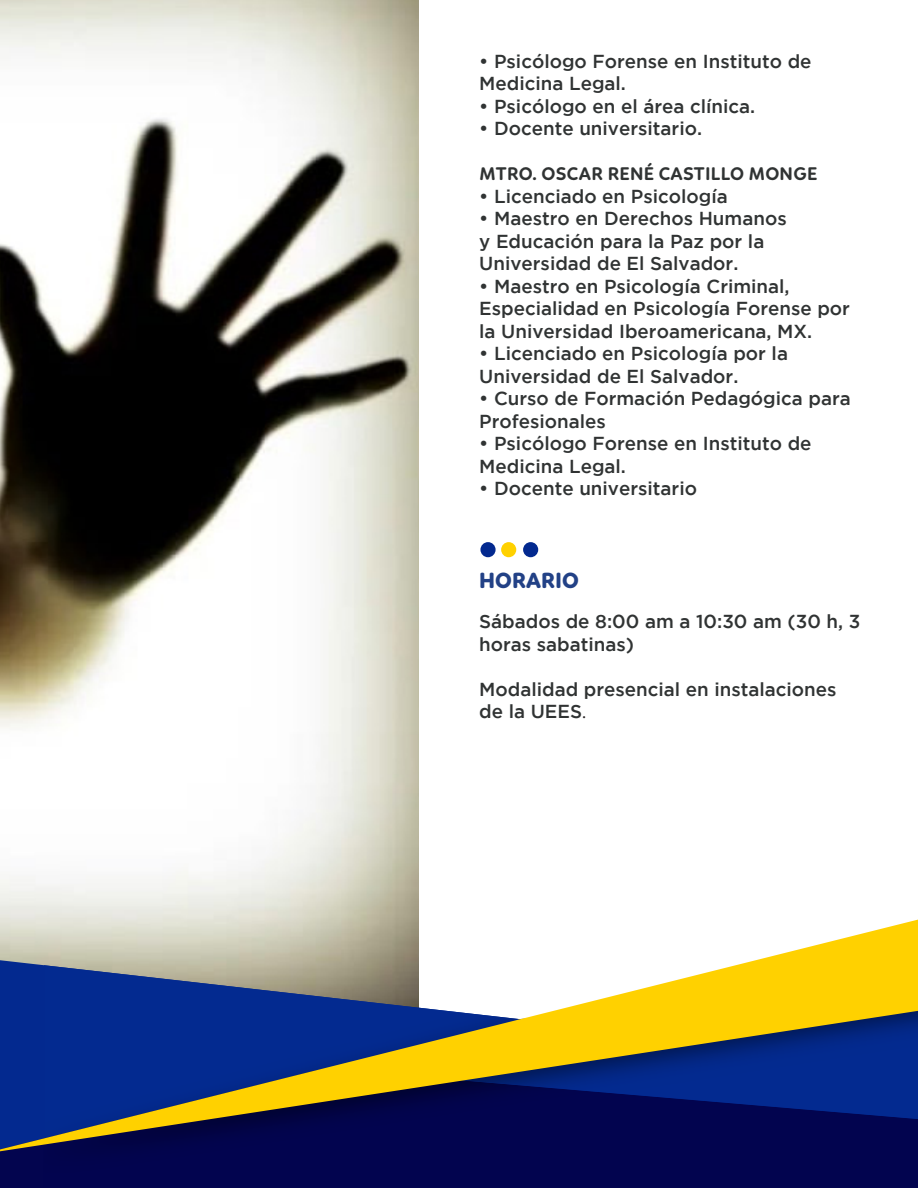
<style>
.page{position:relative;width:918px;height:1188px;background:#fff}
.page>*{position:absolute;margin:0;border:0;box-sizing:border-box;transform-origin:0 0}
.t1{font:800 22.5px "Linotte";color:#224186}
.t2{font:500 18.75px/22.5px "Gotham";color:#303333}
.t3{font:700 18.75px "Linotte";letter-spacing:.015em;color:#303333}
.s1{font-family:"Minion Pro";font-weight:400;font-size:18px;color:#231f20}
</style>
<div class="page">
<img style="left:0;top:0;width:418px;height:920px">
<div style="left:480px;top:542px;width:16px;height:15px;background:#03298f;border-radius:50%"></div>
<div style="left:523px;top:542px;width:15px;height:15px;background:#03298f;border-radius:50%"></div>
<div style="left:501px;top:542px;width:15px;height:15px;background:#ffd100;border-radius:50%"></div>
<div style="left:44px;top:1151px;width:51px;height:36px;background:#02044e"></div>
<div style="left:300px;top:1151px;width:305px;height:36px;background:#02044f"></div>
<div style="left:95px;top:1151px;width:205px;height:36px;background:#02044f"></div>
<div style="left:605px;top:1151px;width:313px;height:36px;background:#02044f"></div>
<svg style="left:0;top:920px;width:918px;height:231px;background:#6f7376"></svg>
<p class="t2" style="left:479px;top:49px;width:334px">• Psicólogo Forense en Instituto de<br>Medicina Legal.</p>
<p class="t2" style="left:479px;top:94px;width:278px">• Psicólogo en el área clínica.</p>
<p class="t2" style="left:479px;top:117px;width:224px">• Docente universitario.</p>
<p class="t3" style="left:479px;top:163px;width:340px">MTRO. OSCAR RENÉ CASTILLO MONGE</p>
<p class="t2" style="left:479px;top:184px;width:250px">• Licenciado en Psicología</p>
<p class="t2" style="left:479px;top:207px;width:309px">• Maestro en Derechos Humanos y Educación para la Paz por la<br>Universidad de El Salvador.</p>
<p class="t2" style="left:479px;top:274px;width:372px">• Maestro en Psicología Criminal,<br>Especialidad en Psicología Forense por la Universidad Iberoamericana, MX.</p>
<p class="t2" style="left:479px;top:342px;width:310px">• Licenciado en Psicología por la<br>Universidad de El Salvador.</p>
<p class="t2" style="left:479px;top:387px;width:373px">• Curso de Formación Pedagógica para<br>Profesionales</p>
<p class="t2" style="left:479px;top:432px;width:334px">• Psicólogo Forense en Instituto de<br>Medicina Legal.</p>
<p class="t2" style="left:479px;top:477px;width:219px">• Docente universitario</p>
<p class="t1" style="left:479px;top:567px;width:101px">HORARIO</p>
<p class="t2" style="left:479px;top:610px;width:383px">Sábados de 8:00 am a 10:30 am (30 h, 3 horas sabatinas)</p>
<p class="t2" style="left:479px;top:678px;width:359px">Modalidad presencial en instalaciones de la UEES<span class="s1">.</span></p>
</div>
